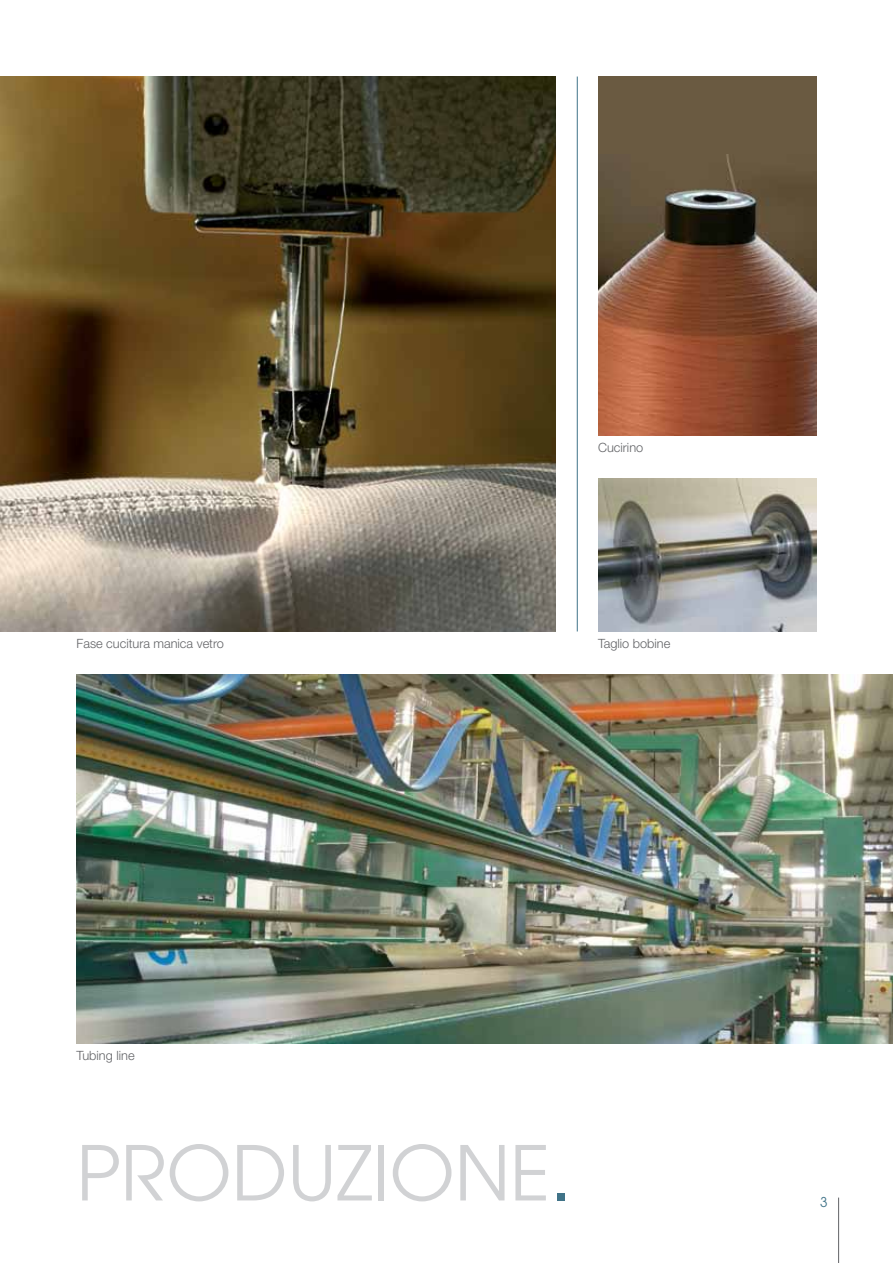
<style>
.page{position:relative;width:893px;height:1263px;background:#fff}
.page>*{position:absolute;margin:0;border:0;box-sizing:border-box;transform-origin:0 0}
.t1{font:75px "Avant Garde";color:#d1d2d4}
.t2{font:13.5px "Avant Garde";color:#407388}
.t3{font:300 12.75px "Helvetica Neue";color:#626366}
.s1{font-family:"DIN";color:#407388}
</style>
<div class="page">
<hr style="left:838px;top:1197px;width:1px;height:66px;background:#626366">
<img style="left:77px;top:674px;width:816px;height:370px">
<img style="left:0;top:77px;width:556px;height:554px">
<hr style="left:577px;top:77px;width:1px;height:554px;background:#407388">
<img style="left:598px;top:478px;width:218px;height:153px">
<div style="left:598px;top:77px;width:218px;height:359px;background:#6a5a41"></div>
<img style="left:598px;top:155px;width:218px;height:281px">
<p class="t3" style="left:598px;top:440px;width:47px">Cucirino</p>
<p class="t3" style="left:77px;top:635px;width:149px">Fase cucitura manica vetro</p>
<p class="t3" style="left:598px;top:635px;width:74px">Taglio bobine</p>
<p class="t3" style="left:77px;top:1048px;width:60px">Tubing line</p>
<h1 class="t1" style="left:77px;top:1129px;width:496px">PRODUZIONE<span class="s1">.</span></h1>
<p class="t2" style="left:820px;top:1194px;width:9px">3</p>
</div>
